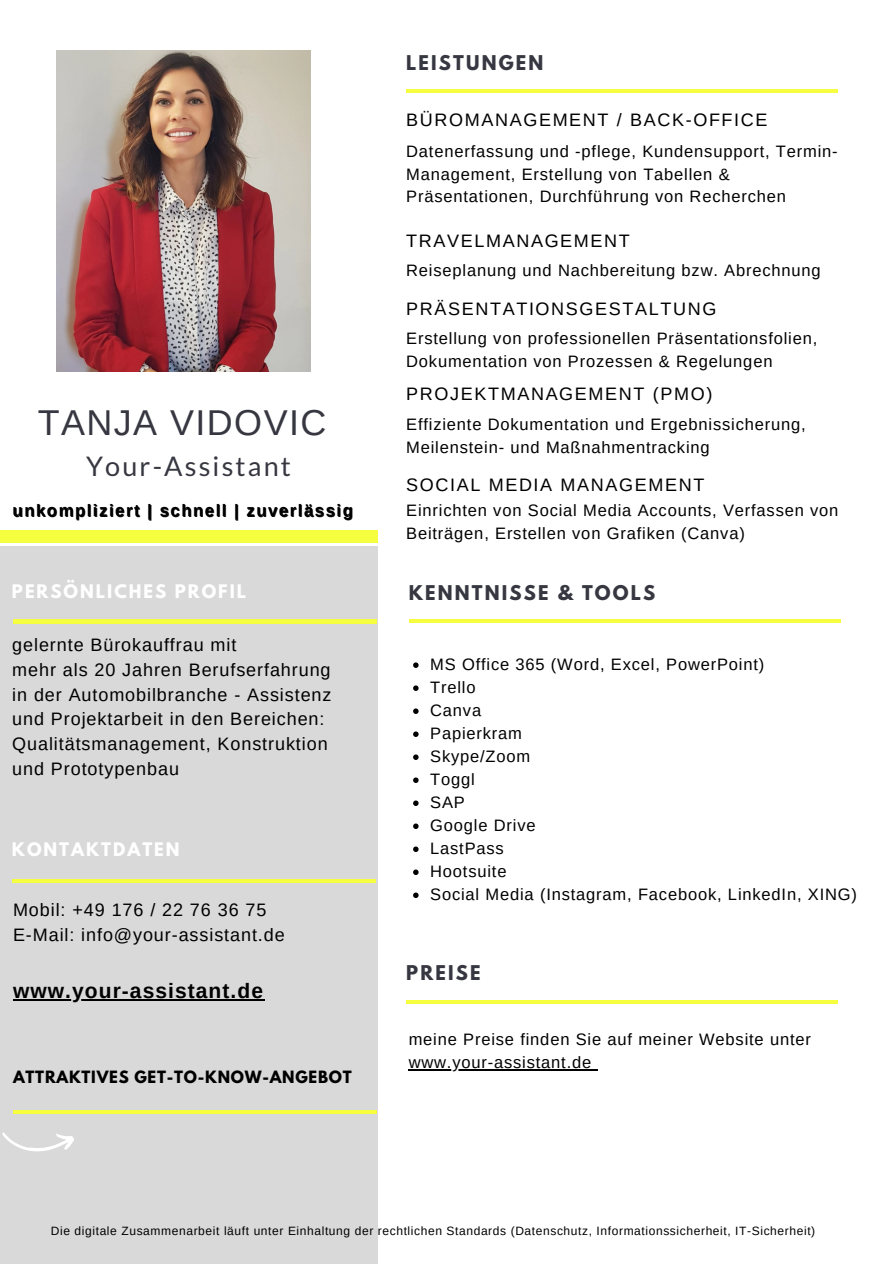
<style>
.page{position:relative;width:894px;height:1264px;background:#fff}
.page>*{position:absolute;margin:0;border:0;box-sizing:border-box;transform-origin:0 0}
.t1{font:35.85px "Arimo";letter-spacing:.04em;color:#373741}
.t2{font:27px "Lato";letter-spacing:.08em;color:#373741}
.t3{font:700 21px "Arimo";letter-spacing:.05em;color:#000}
.t4{font:18px/24.8px "Arimo";letter-spacing:.05em;color:#000}
.t5{font:18px "Arimo";letter-spacing:.09em;color:#000}
.t6{font:700 18px "League Spartan";letter-spacing:.12em;color:#373741}
.t7{font:700 16.8px "Arimo";letter-spacing:.09em;color:#000}
.t8{font:700 16.65px "League Spartan";letter-spacing:.12em;color:#fff}
.t9{font:16.5px/23px "Arimo";letter-spacing:.05em;color:#000}
.t10{font:700 15px "League Spartan";letter-spacing:.05em;color:#000}
.t11{font:12px "Arimo";letter-spacing:.05em;color:#000}
</style>
<div class="page">
<div style="left:0;top:546px;width:377px;height:717px;background:#d9d9d9"></div>
<img style="left:57px;top:50px;width:253px;height:321px">
<div style="left:13px;top:619px;width:363px;height:5px;background:#f5ff3f"></div>
<hr style="left:406px;top:90px;width:431px;height:3px;background:#f5ff3f">
<hr style="left:13px;top:999px;width:251px;height:1px;background:#000">
<svg style="left:2px;top:1132px;width:72px;height:20px"></svg>
<hr style="left:408px;top:619px;width:432px;height:4px;background:#f5ff3f">
<svg style="left:413px;top:662px;width:5px;height:6px"></svg>
<svg style="left:413px;top:685px;width:5px;height:6px"></svg>
<svg style="left:413px;top:708px;width:5px;height:6px"></svg>
<svg style="left:413px;top:731px;width:5px;height:6px"></svg>
<svg style="left:413px;top:754px;width:5px;height:6px"></svg>
<svg style="left:413px;top:777px;width:5px;height:6px"></svg>
<svg style="left:413px;top:800px;width:5px;height:6px"></svg>
<svg style="left:413px;top:823px;width:5px;height:6px"></svg>
<svg style="left:413px;top:846px;width:5px;height:6px"></svg>
<svg style="left:413px;top:869px;width:5px;height:6px"></svg>
<svg style="left:413px;top:892px;width:5px;height:6px"></svg>
<svg style="left:406px;top:1000px;width:431px;height:3px"></svg>
<hr style="left:408px;top:1069px;width:184px;height:1px;background:#000">
<hr style="left:12px;top:879px;width:363px;height:3px;background:#f5ff3f">
<div style="left:0;top:530px;width:377px;height:13px;background:#f5ff3f"></div>
<hr style="left:13px;top:1110px;width:364px;height:4px;background:#f5ff3f">
<h1 class="t1" style="left:38px;top:402px;width:290px">TANJA VIDOVIC</h1>
<h2 class="t2" style="left:86px;top:449px;width:206px">Your-Assistant</h2>
<p class="t7" style="left:13px;top:500px;width:342px">unkompliziert | schnell | zuverlässig</p>
<p class="t8" style="left:12px;top:582px;width:236px">PERSÖNLICHES PROFIL</p>
<p class="t4" style="left:12px;top:632px;width:321px">gelernte Bürokauffrau mit<br>mehr als 20 Jahren Berufserfahrung in der Automobilbranche - Assistenz und Projektarbeit in den Bereichen:<br>Qualitätsmanagement, Konstruktion und Prototypenbau</p>
<p class="t8" style="left:12px;top:841px;width:169px">KONTAKTDATEN</p>
<p class="t4" style="left:13px;top:897px;width:273px">Mobil: +49 176 / 22 76 36 75<br>E-Mail: info@your-assistant.de</p>
<p class="t3" style="left:13px;top:979px;width:251px">www.your-assistant.de</p>
<p class="t10" style="left:13px;top:1069px;width:340px">ATTRAKTIVES GET-TO-KNOW-ANGEBOT</p>
<p class="t6" style="left:406px;top:53px;width:139px">LEISTUNGEN</p>
<p class="t5" style="left:406px;top:109px;width:363px">BÜROMANAGEMENT / BACK-OFFICE</p>
<p class="t9" style="left:406px;top:140px;width:433px;line-height:22.5px">Datenerfassung und -pflege, Kundensupport, Termin-<br>Management, Erstellung von Tabellen &amp;<br>Präsentationen, Durchführung von Recherchen</p>
<p class="t5" style="left:406px;top:230px;width:225px">TRAVELMANAGEMENT</p>
<p class="t9" style="left:406px;top:259px;width:416px">Reiseplanung und Nachbereitung bzw. Abrechnung</p>
<p class="t5" style="left:406px;top:299px;width:311px">PRÄSENTATIONSGESTALTUNG</p>
<p class="t9" style="left:406px;top:327px;width:412px">Erstellung von professionellen Präsentationsfolien,<br>Dokumentation von Prozessen &amp; Regelungen</p>
<p class="t5" style="left:406px;top:384px;width:307px">PROJEKTMANAGEMENT (PMO)</p>
<p class="t9" style="left:406px;top:413px;width:401px">Effiziente Dokumentation und Ergebnissicherung,<br>Meilenstein- und Maßnahmentracking</p>
<p class="t5" style="left:406px;top:474px;width:299px">SOCIAL MEDIA MANAGEMENT</p>
<p class="t9" style="left:406px;top:499px;width:433px">Einrichten von Social Media Accounts, Verfassen von<br>Beiträgen, Erstellen von Grafiken (Canva)</p>
<p class="t6" style="left:408px;top:583px;width:248px">KENNTNISSE &amp; TOOLS</p>
<p class="t9" style="left:430px;top:653px;width:428px">MS Office 365 (Word, Excel, PowerPoint)<br>Trello<br>Canva<br>Papierkram<br>Skype/Zoom<br>Toggl<br>SAP<br>Google Drive<br>LastPass<br>Hootsuite<br>Social Media (Instagram, Facebook, LinkedIn, XING)</p>
<p class="t6" style="left:406px;top:963px;width:76px">PREISE</p>
<p class="t9" style="left:408px;top:1028px;width:403px">meine Preise finden Sie auf meiner Website unter www.your-assistant.de</p>
<p class="t11" style="left:51px;top:1223px;width:765px">Die digitale Zusammenarbeit läuft unter Einhaltung der rechtlichen Standards (Datenschutz, Informationssicherheit, IT-Sicherheit)</p>
</div>
